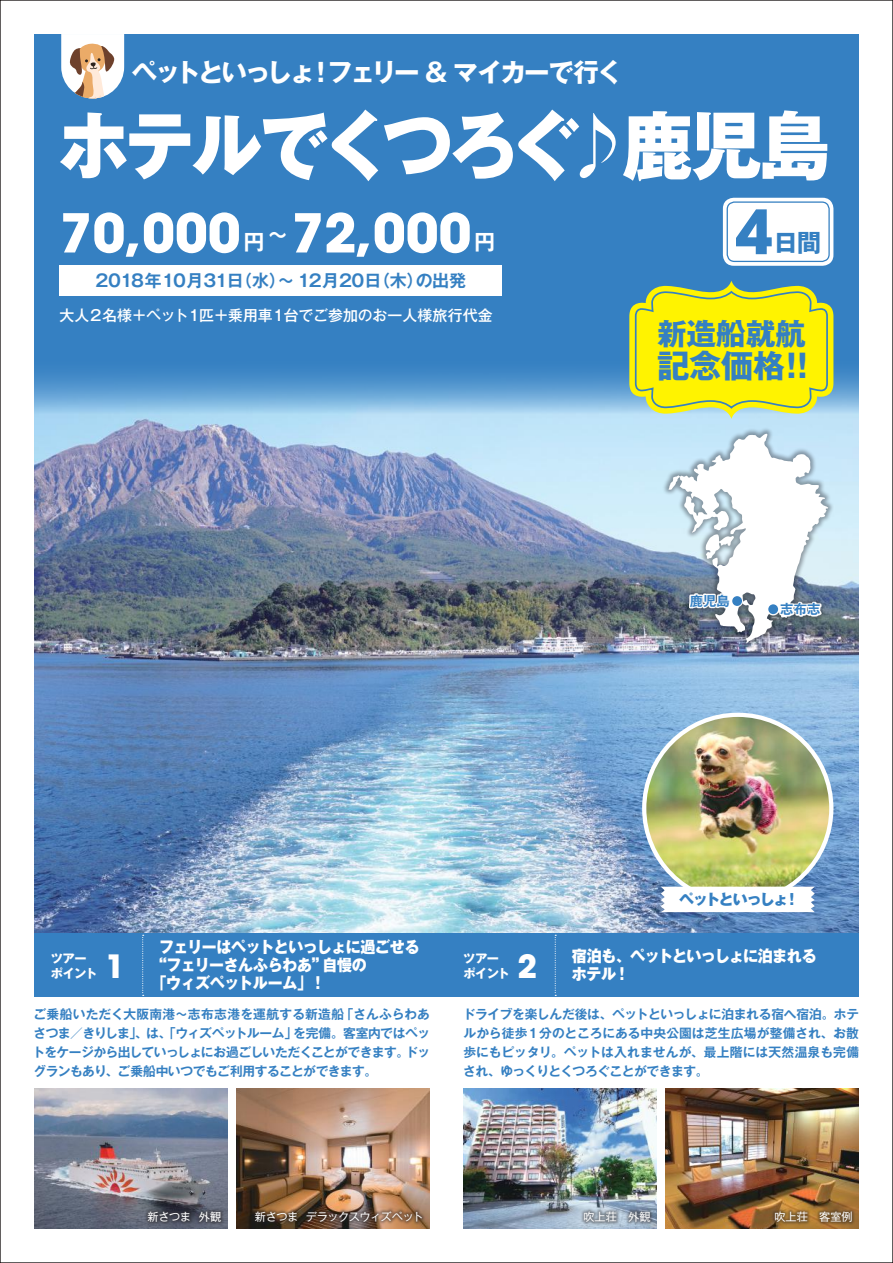
<style>
.page{position:relative;width:893px;height:1263px;background:#fff}
.page>*{position:absolute;margin:0;border:0;box-sizing:border-box;transform-origin:0 0}
.t1{font:800 74.4px "Gothic MB101 Pro";letter-spacing:-.065em;color:#fff;scale:.95 1}
.t2{font:700 60.6px "ITC Avant Garde Std";color:#3580c2}
.t3{font:700 53.1px "ITC Avant Garde Std";color:#fff}
.t4{font:700 32.1px "Gothic MB101 Pro";color:#3580c2}
.t5{font:700 31.95px "ITC Avant Garde Std";color:#fff}
.t6{font:700 29.7px "Gothic MB101 Pro";letter-spacing:-.005em;color:#3580c2}
.t7{font:700 25.5px "Gothic MB101 Pro";letter-spacing:-.085em;color:#fff}
.t8{font:700 25.5px "Gothic MB101 Pro";letter-spacing:-.105em;color:#fff}
.t9{font:700 24.45px "Gothic MB101 Pro";color:#3580c2}
.t10{font:700 21.3px "Gothic MB101 Pro De";color:#fff}
.t11{font:700 16.95px "Gothic MB101 Pro De";letter-spacing:-.015em;color:#3580c2}
.t12{font:800 15.9px/18px "Gothic MB101 Pro";letter-spacing:-.03em;color:#fff;scale:.94 1}
.t13{font:800 15.9px "Gothic MB101 Pro";letter-spacing:-.05em;color:#fff;scale:.95 1}
.t14{font:800 15.9px "Gothic MB101 Pro";letter-spacing:-.03em;color:#fff;scale:.95 1}
.t15{font:500 14.85px "Gothic MB101 Pro";color:#fff}
.t16{font:800 14.85px "Gothic MB101 Pro";letter-spacing:-.09em;color:#3580c2}
.t17{font:700 13.35px "Gothic MB101 Pro De";letter-spacing:.005em;color:#3580c2}
.t18{font:700 12.75px/19.2px "Gothic MB101 Pro De";letter-spacing:-.03em;color:#3580c2;text-align:justify}
.t19{font:700 12.75px/19.2px "Gothic MB101 Pro De";letter-spacing:.01em;color:#3580c2}
.t20{font:700 12.75px "Gothic MB101 Pro De";letter-spacing:-.05em;color:#3580c2}
.t21{font:700 12.15px "Gothic MB101 Pro";letter-spacing:-.04em;color:#fff}
.t22{font:11.1px "Gothic MB101 Pro";letter-spacing:-.025em;color:#fff}
</style>
<div class="page">
<div style="left:34px;top:34px;width:825px;height:899px;background:#3580c2"></div>
<img style="left:34px;top:355px;width:825px;height:578px">
<img style="left:644px;top:715px;width:187px;height:173px">
<div style="left:661px;top:887px;width:154px;height:25px;background:#fff"></div>
<img style="left:463px;top:1089px;width:194px;height:140px">
<img style="left:665px;top:1089px;width:194px;height:140px">
<div style="left:34px;top:933px;width:825px;height:64px;background:#3580c2"></div>
<svg style="left:142px;top:935px;width:2px;height:61px"></svg>
<svg style="left:555px;top:935px;width:1px;height:61px"></svg>
<img style="left:34px;top:1089px;width:193px;height:140px">
<img style="left:236px;top:1089px;width:193px;height:140px">
<div style="left:723px;top:198px;width:110px;height:68px;background:#fff;border-radius:11px"></div>
<div style="left:727px;top:201px;width:103px;height:61px;border:1px solid #3580c2;border-radius:7px"></div>
<svg style="left:61px;top:34px;width:63px;height:64px;background:#d5cbc3"></svg>
<div style="left:144px;top:1207px;width:81px;height:19px;background:#241f1f;opacity:.45"></div>
<div style="left:251px;top:1207px;width:175px;height:19px;background:#241f1f;opacity:.45"></div>
<div style="left:580px;top:1207px;width:74px;height:19px;background:#241f1f;opacity:.45"></div>
<div style="left:771px;top:1207px;width:85px;height:19px;background:#241f1f;opacity:.45"></div>
<div style="left:662px;top:427px;width:173px;height:223px;background:#181821;opacity:.4"></div>
<svg style="left:668px;top:433px;width:160px;height:210px;background:#c9d4dd"></svg>
<svg style="left:689px;top:593px;width:132px;height:24px;background:#c9ced3"></svg>
<div style="left:768px;top:604px;width:10px;height:10px;background:#3580c2;border-radius:50%"></div>
<div style="left:732px;top:596px;width:10px;height:10px;background:#3580c2;border-radius:50%"></div>
<div style="left:60px;top:266px;width:442px;height:30px;background:#fff"></div>
<svg style="left:629px;top:281px;width:204px;height:138px;background:#e1e329"></svg>
<h3 class="t7" style="left:327px;top:51px;width:297px">フェリー &amp; マイカーで行く</h3>
<h3 class="t8" style="left:131px;top:51px;width:185px">ペットといっしょ</h3>
<h3 class="t7" style="left:308px;top:51px;width:27px">！</h3>
<h1 class="t1" style="left:59px;top:83px;width:550px">ホテルでくつろぐ</h1>
<h1 class="t1" style="left:560px;top:83px;width:286px">♪鹿児島</h1>
<h3 class="t3" style="left:60px;top:198px;width:182px">70,000</h3>
<h3 class="t10" style="left:267px;top:217px;width:18px">〜</h3>
<h3 class="t10" style="left:243px;top:225px;width:23px">円</h3>
<h3 class="t3" style="left:292px;top:198px;width:181px">72,000</h3>
<h3 class="t10" style="left:474px;top:225px;width:23px">円</h3>
<h3 class="t11" style="left:96px;top:267px;width:330px">2018年10月31 （日水）～ 12月20 （日木）</h3>
<h3 class="t11" style="left:416px;top:267px;width:52px">の出発</h3>
<p class="t15" style="left:60px;top:303px;width:435px">大人2名様＋ペット1匹＋乗用車1台でご参加のお一人様旅行代金</p>
<h2 class="t2" style="left:735px;top:193px;width:39px">4</h2>
<h3 class="t9" style="left:774px;top:222px;width:49px">日間</h3>
<h3 class="t6" style="left:657px;top:309px;width:150px">新造船就航</h3>
<h3 class="t4" style="left:776px;top:340px;width:44px">!!</h3>
<h3 class="t4" style="left:657px;top:340px;width:130px">記念価格</h3>
<p class="t17" style="left:690px;top:590px;width:41px">鹿児島</p>
<p class="t17" style="left:780px;top:598px;width:42px">志布志</p>
<p class="t16" style="left:679px;top:887px;width:110px">ペットといっしょ</p>
<p class="t16" style="left:784px;top:887px;width:16px">!</p>
<p class="t12" style="left:322px;top:936px;width:105px;text-indent:-163px">フェリーはペットといっしょに過ごせる自慢の</p>
<p class="t13" style="left:572px;top:943px;width:259px">宿泊も、ペットといっしょに泊まれる</p>
<p class="t21" style="left:51px;top:948px;width:37px">ツアー</p>
<h3 class="t5" style="left:517px;top:945px;width:21px">2</h3>
<p class="t21" style="left:463px;top:948px;width:37px">ツアー</p>
<h3 class="t5" style="left:105px;top:945px;width:21px">1</h3>
<p class="t12" style="left:152px;top:954px;width:188px">“フェリーさんふらわあ”「ウィズペットルーム「!</p>
<p class="t21" style="left:51px;top:964px;width:48px">ポイント</p>
<p class="t14" style="left:572px;top:961px;width:62px">ホテル!</p>
<p class="t21" style="left:463px;top:964px;width:48px">ポイント</p>
<p class="t19" style="left:293px;top:1003px;width:138px;text-indent:-260px">ご乗船いただく大阪南港～志布志港を運航する新造船<br>を完備。客室内ではペッ</p>
<p class="t18" style="left:341px;top:1003px;width:91px">「さんふらわあ</p>
<p class="t20" style="left:34px;top:1023px;width:265px">さつま／きりしま」、は、「ウィズペットルーム」</p>
<p class="t18" style="left:32px;top:1041px;width:378px">トをケージから出していっしょにお過ごしいただくことができます。グランもあり、ご乗船中いつでもご利用することができます。</p>
<p class="t18" style="left:405px;top:1041px;width:26px">ドッ</p>
<p class="t18" style="left:463px;top:1003px;width:398px">ドライブを楽しんだ後は、ペットといっしょに泊まれる宿へ宿泊。ホテルから徒歩１分のところにある中央公園は芝生広場が整備され、お散歩にもピッタリ。ペットは入れませんが、最上階には天然温泉も完備され、ゆっくりとくつろぐことができます。</p>
<p class="t22" style="left:147px;top:1207px;width:45px">新さつま</p>
<p class="t22" style="left:199px;top:1207px;width:24px">外観</p>
<p class="t22" style="left:255px;top:1207px;width:45px">新さつま</p>
<p class="t22" style="left:306px;top:1207px;width:119px">デラックスウィズペット</p>
<p class="t22" style="left:583px;top:1207px;width:69px">吹上荘　外観</p>
<p class="t22" style="left:774px;top:1207px;width:80px">吹上荘　客室例</p>
</div>
